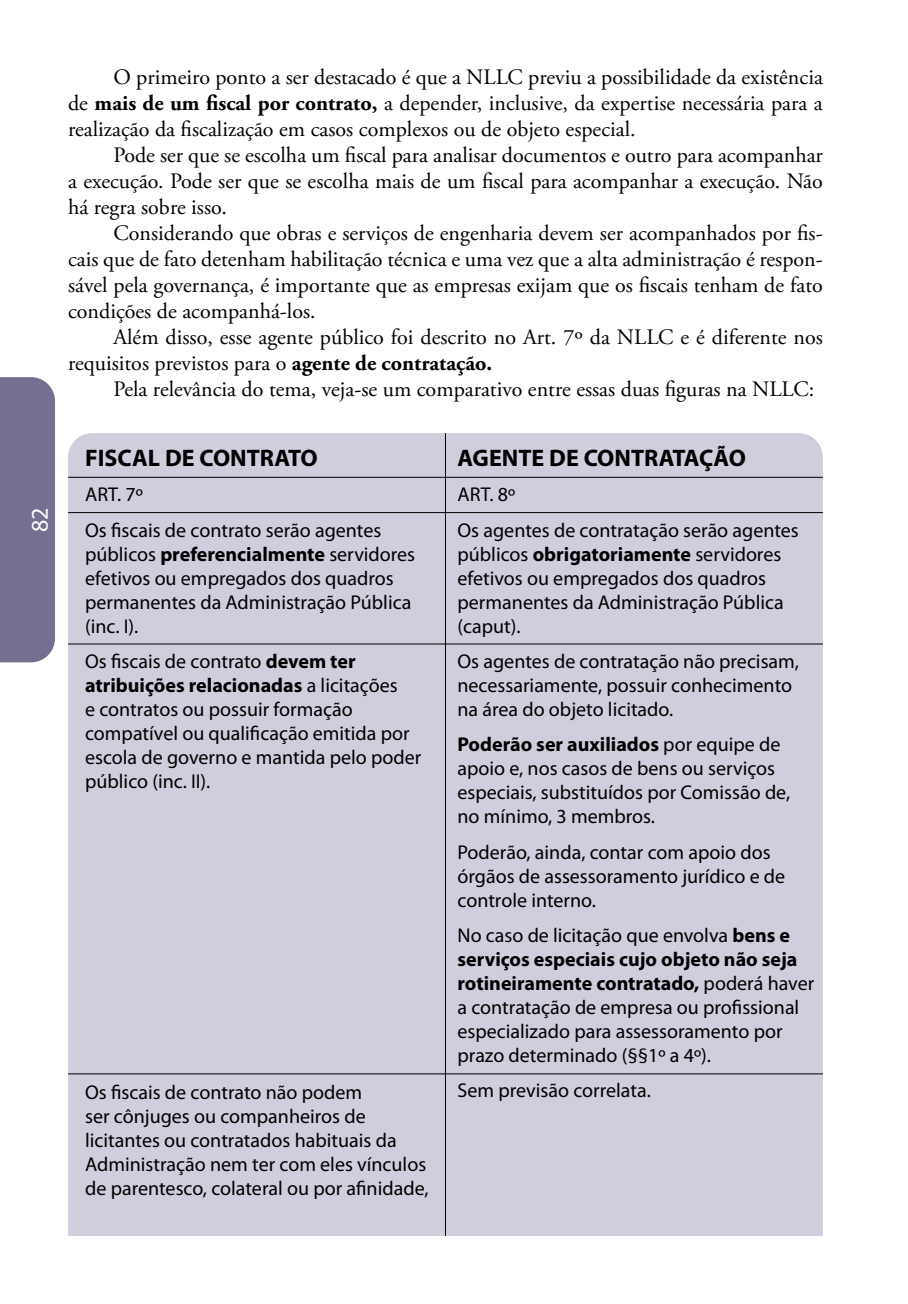
<style>
.page{position:relative;width:908px;height:1304px;background:#fff}
.page>*{position:absolute;margin:0;border:0;box-sizing:border-box;transform-origin:0 0}
.t1{font:700 24px "Myriad Pro";color:#000}
.t2{font:24px "Myriad Pro";color:#fff}
.t3{font:22px/26px "Adobe Garamond Pro";color:#000;text-align:justify}
.t4{font:20px/24px "Myriad Pro";color:#000}
.s1{font-weight:700}
</style>
<div class="page">
<div style="left:0;top:377px;width:55px;height:285px;background:#766f90"></div>
<div style="left:68px;top:433px;width:754px;height:803px;background:#d0cedd"></div>
<hr style="left:68px;top:477px;width:754px;height:1px;background:#000">
<hr style="left:68px;top:512px;width:754px;height:1px;background:#000">
<hr style="left:68px;top:643px;width:754px;height:1px;background:#000">
<hr style="left:68px;top:1073px;width:754px;height:1px;background:#000">
<hr style="left:445px;top:433px;width:1px;height:803px;background:#000">
<p class="t2" style="left:25px;top:532px;width:26px;rotate:-90deg">82</p>
<p class="t3" style="left:68px;top:65px;width:756px;text-indent:45px">O primeiro ponto a ser destacado é que a NLLC previu a possibilidade da existência de <span class="s1">mais de um fiscal por contrato,</span> a depender, inclusive, da expertise necessária para a realização da fiscalização em casos complexos ou de objeto especial.</p>
<p class="t3" style="left:68px;top:143px;width:756px;text-indent:45px">Pode ser que se escolha um fiscal para analisar documentos e outro para acompanhar a execução. Pode ser que se escolha mais de um fiscal para acompanhar a execução. Não há regra sobre isso.</p>
<p class="t3" style="left:68px;top:221px;width:756px;text-indent:45px">Considerando que obras e serviços de engenharia devem ser acompanhados por fis&shy;cais que de fato detenham habilitação técnica e uma vez que a alta administração é respon&shy;sável pela governança, é importante que as empresas exijam que os fiscais tenham de fato condições de acompanhá-los.</p>
<p class="t3" style="left:68px;top:325px;width:756px;text-indent:45px">Além disso, esse agente público foi descrito no Art. 7º da NLLC e é diferente nos requisitos previstos para o <span class="s1">agente de contratação.</span></p>
<p class="t3" style="left:113px;top:377px;width:702px">Pela relevância do tema, veja-se um comparativo entre essas duas figuras na NLLC:</p>
<p class="t1" style="left:85px;top:442px;width:234px">FISCAL DE CONTRATO</p>
<p class="t4" style="left:85px;top:476px;width:298px;line-height:35.4px">ART. 7º<br>Os fiscais de contrato serão agentes</p>
<p class="t4" style="left:85px;top:542px;width:331px">públicos <span class="s1">preferencialmente</span> servidores efetivos ou empregados dos quadros permanentes da Administração Pública (inc. I).</p>
<p class="t4" style="left:85px;top:649px;width:337px">Os fiscais de contrato <span class="s1">devem ter atribuições relacionadas</span> a licitações<br>e contratos ou possuir formação compatível ou qualificação emitida por escola de governo e mantida pelo poder público (inc. II).</p>
<p class="t4" style="left:85px;top:1080px;width:345px">Os fiscais de contrato não podem<br>ser cônjuges ou companheiros de licitantes ou contratados habituais da Administração nem ter com eles vínculos de parentesco, colateral ou por afinidade,</p>
<p class="t1" style="left:457px;top:442px;width:290px">AGENTE DE CONTRATAÇÃO</p>
<p class="t4" style="left:457px;top:476px;width:343px;line-height:35.4px">ART. 8º<br>Os agentes de contratação serão agentes</p>
<p class="t4" style="left:457px;top:542px;width:327px">públicos <span class="s1">obrigatoriamente</span> servidores efetivos ou empregados dos quadros permanentes da Administração Pública (caput).</p>
<p class="t4" style="left:457px;top:649px;width:343px">Os agentes de contratação não precisam, necessariamente, possuir conhecimento na área do objeto licitado.</p>
<p class="t4" style="left:457px;top:732px;width:334px"><span class="s1">Poderão ser auxiliados</span> por equipe de apoio e, nos casos de bens ou serviços especiais, substituídos por Comissão de, no mínimo, 3 membros.</p>
<p class="t4" style="left:457px;top:840px;width:329px">Poderão, ainda, contar com apoio dos órgãos de assessoramento jurídico e de controle interno.</p>
<p class="t4" style="left:457px;top:923px;width:358px">No caso de licitação que envolva <span class="s1">bens e serviços especiais cujo objeto não seja rotineiramente contratado,</span> poderá haver a contratação de empresa ou profissional especializado para assessoramento por prazo determinado (§§1º a 4º).</p>
<p class="t4" style="left:457px;top:1078px;width:195px">Sem previsão correlata.</p>
</div>
